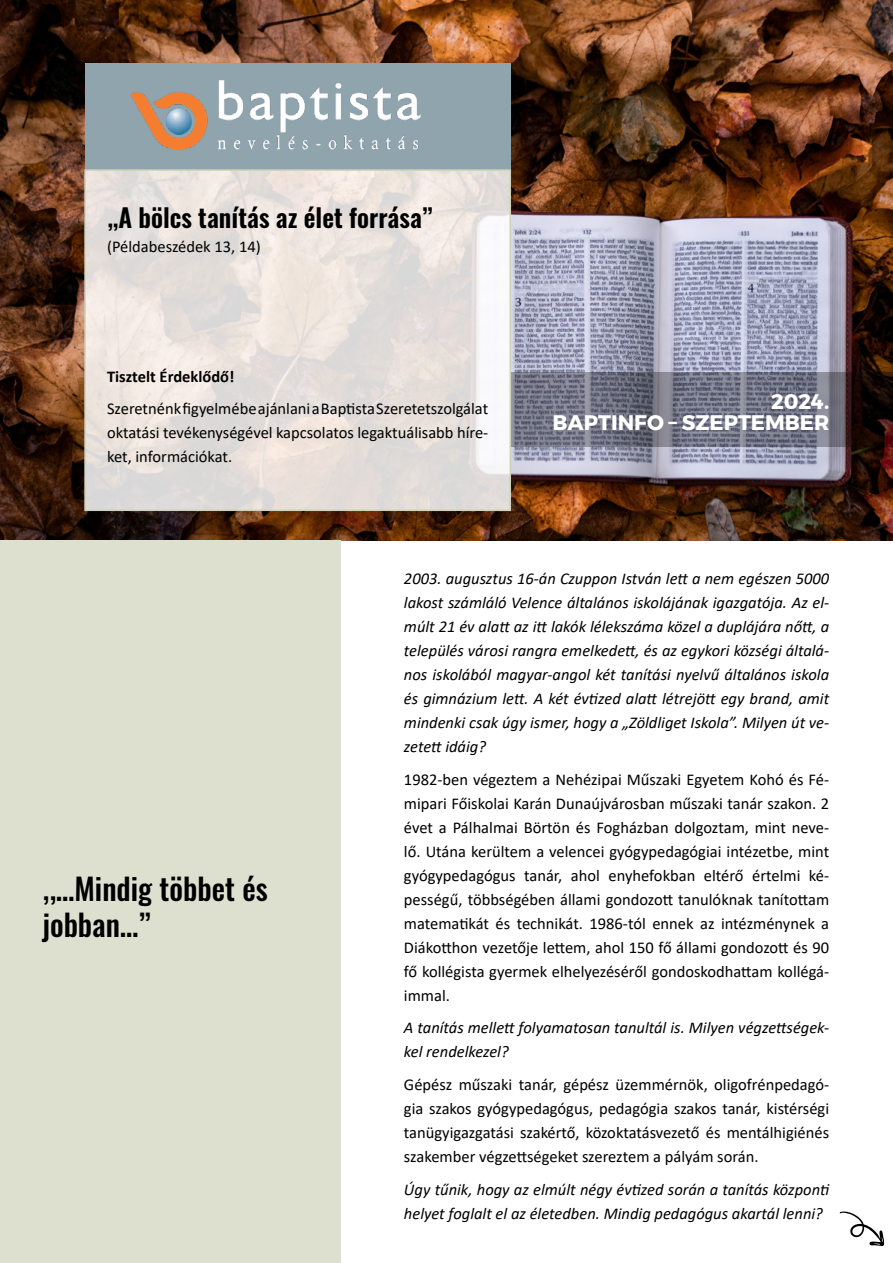
<style>
.page{position:relative;width:893px;height:1263px;background:#fff}
.page>*{position:absolute;margin:0;border:0;box-sizing:border-box;transform-origin:0 0}
.t1{font:500 30px/36px "Oswald";color:#000}
.t2{font:600 25.5px "Oswald";color:#000}
.t3{font:700 21px/20.5px "Montserrat";color:#fff;text-align:right}
.t4{font:16.5px/24px "Calibri";color:#000;text-align:justify}
.t5{font:italic 16.5px/24px "Calibri";color:#000}
.t6{font:700 16.5px "Calibri";color:#000}
</style>
<div class="page">
<img style="left:0;top:0;width:893px;height:540px">
<div style="left:85px;top:64px;width:425px;height:106px;background:#90a4ae"></div>
<img style="left:130px;top:80px;width:291px;height:70px">
<svg style="left:511px;top:372px;width:382px;height:74px;background:#666573"></svg>
<div style="left:0;top:540px;width:340px;height:723px;background:#dddfcf"></div>
<svg style="left:87px;top:172px;width:421px;height:336px;background:#e7e1dd"></svg>
<div style="left:84px;top:169px;width:427px;height:342px;border:2px solid #ced2ba"></div>
<svg style="left:839px;top:1211px;width:45px;height:35px"></svg>
<h2 class="t2" style="left:107px;top:204px;width:327px">‚‚A bölcs tanítás az élet forrása”</h2>
<p class="t4" style="left:107px;top:234px;width:155px">(Példabeszédek 13, 14)</p>
<p class="t6" style="left:107px;top:365px;width:129px">Tisztelt Érdeklődő!</p>
<p class="t4" style="left:107px;top:397px;width:383px">Szeretnénk figyelmébe ajánlani a Baptista Szeretetszolgálat oktatási tevékenységével kapcsolatos legaktuálisabb híre&shy;ket, információkat.</p>
<p class="t3" style="left:553px;top:391px;width:278px">2024.<br>BAPTINFO – SZEPTEMBER</p>
<h1 class="t1" style="left:43px;top:873px;width:227px">‚‚…Mindig többet és jobban…”</h1>
<p class="t5" style="left:404px;top:566px;width:427px;text-align:justify">2003. augusztus 16-án Czuppon István lett a nem egészen 5000 lakost számláló Velence általános iskolájának igazgatója. Az el&shy;múlt 21 év alatt az itt lakók lélekszáma közel a duplájára nőtt, a település városi rangra emelkedett, és az egykori községi általá&shy;nos iskolából magyar-angol két tanítási nyelvű általános iskola és gimnázium lett. A két évtized alatt létrejött egy brand, amit mindenki csak úgy ismer, hogy a „Zöldliget Iskola”. Milyen út ve&shy;zetett idáig?</p>
<p class="t4" style="left:404px;top:767px;width:427px">1982-ben végeztem a Nehézipai Műszaki Egyetem Kohó és Fé&shy;mipari Főiskolai Karán Dunaújvárosban műszaki tanár szakon. 2 évet a Pálhalmai Börtön és Fogházban dolgoztam, mint neve&shy;lő. Utána kerültem a velencei gyógypedagógiai intézetbe, mint gyógypedagógus tanár, ahol enyhefokban eltérő értelmi ké&shy;pességű, többségében állami gondozott tanulóknak tanítottam matematikát és technikát. 1986-tól ennek az intézménynek a Diákotthon vezetője lettem, ahol 150 fő állami gondozott és 90 fő kollégista gyermek elhelyezéséről gondoskodhattam kollégá&shy;immal.</p>
<p class="t5" style="left:404px;top:1015px;width:427px">A tanítás mellett folyamatosan tanultál is. Milyen végzettségek&shy;kel rendelkezel?</p>
<p class="t4" style="left:404px;top:1072px;width:427px">Gépész műszaki tanár, gépész üzemmérnök, oligofrénpedagó&shy;gia szakos gyógypedagógus, pedagógia szakos tanár, kistérségi tanügyigazgatási szakértő, közoktatásvezető és mentálhigiénés szakember végzettségeket szereztem a pályám során.</p>
<p class="t5" style="left:404px;top:1176px;width:427px">Úgy tűnik, hogy az elmúlt négy évtized során a tanítás központi helyet foglalt el az életedben. Mindig pedagógus akartál lenni?</p>
</div>
